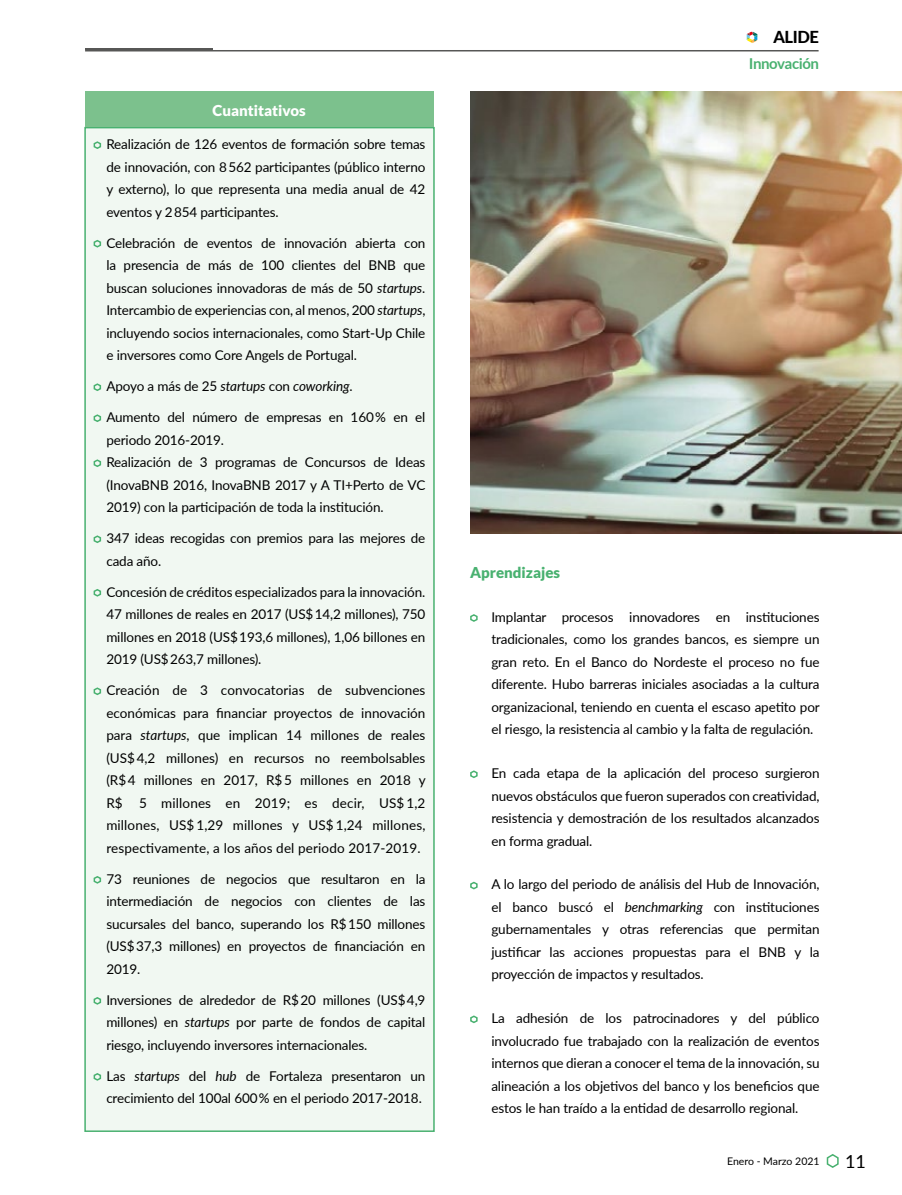
<style>
.page{position:relative;width:902px;height:1195px;background:#fff}
.page>*{position:absolute;margin:0;border:0;box-sizing:border-box;transform-origin:0 0}
.t1{font:18px "Lato";color:#000}
.t2{font:800 16.5px "Lato";letter-spacing:-.025em;color:#000}
.t3{font:900 15px "Lato";color:#fff}
.t4{font:900 15px "Lato";color:#49b170}
.t5{font:700 15px "Lato";letter-spacing:-.03em;color:#49b170}
.t6{font:13.5px/22.5px "Lato";letter-spacing:-.01em;color:#000;text-align:justify}
.t7{font:10.5px "Lato";color:#000}
.s1{font-style:italic}
</style>
<div class="page">
<svg style="left:826px;top:1154px;width:13px;height:14px"></svg>
<hr style="left:85px;top:50px;width:733px;height:1px;background:#575756">
<hr style="left:85px;top:48px;width:128px;height:2px;background:#575756">
<svg style="left:746px;top:32px;width:11px;height:11px"></svg>
<svg style="left:470px;top:614px;width:8px;height:8px"></svg>
<svg style="left:470px;top:770px;width:8px;height:8px"></svg>
<svg style="left:470px;top:881px;width:8px;height:9px"></svg>
<svg style="left:470px;top:1015px;width:8px;height:9px"></svg>
<div style="left:84px;top:127px;width:350px;height:1005px;background:#f1f8f2;border:2px solid #49b170"></div>
<div style="left:85px;top:92px;width:349px;height:35px;background:#7cc18d"></div>
<svg style="left:93px;top:141px;width:9px;height:8px"></svg>
<svg style="left:93px;top:239px;width:9px;height:9px"></svg>
<svg style="left:93px;top:383px;width:9px;height:8px"></svg>
<svg style="left:93px;top:414px;width:9px;height:8px"></svg>
<svg style="left:93px;top:459px;width:9px;height:8px"></svg>
<svg style="left:93px;top:535px;width:9px;height:8px"></svg>
<svg style="left:93px;top:589px;width:9px;height:8px"></svg>
<svg style="left:93px;top:687px;width:9px;height:9px"></svg>
<svg style="left:93px;top:876px;width:9px;height:8px"></svg>
<svg style="left:93px;top:997px;width:9px;height:8px"></svg>
<svg style="left:93px;top:1073px;width:9px;height:8px"></svg>
<img style="left:470px;top:91px;width:431px;height:443px">
<p class="t3" style="left:212px;top:102px;width:95px">Cuantitativos</p>
<p class="t6" style="left:106px;top:132px;width:320px">Realización de 126 eventos de formación sobre temas de innovación, con 8 562 participantes (público interno y externo), lo que representa una media anual de 42 eventos y 2 854 participantes.</p>
<p class="t6" style="left:106px;top:231px;width:320px">Celebración de eventos de innovación abierta con la presencia de más de 100 clientes del BNB que buscan soluciones innovadoras de más de 50 <span class="s1">startups</span>.<br>Intercambio de experiencias con, al menos, 200 <span class="s1">startups</span>, incluyendo socios internacionales, como Start-Up Chile e inversores como Core Angels de Portugal.</p>
<p class="t6" style="left:106px;top:374px;width:248px">Apoyo a más de 25 <span class="s1">startups</span> con <span class="s1">coworking</span>.</p>
<p class="t6" style="left:106px;top:405px;width:320px;text-align:left">Aumento del número de empresas en 160 % en el periodo 2016-2019.<br>Realización de 3 programas de Concursos de Ideas (InovaBNB 2016, InovaBNB 2017 y A TI+Perto de VC 2019) con la participación de toda la institución.</p>
<p class="t6" style="left:106px;top:526px;width:320px">347 ideas recogidas con premios para las mejores de cada año.</p>
<p class="t6" style="left:106px;top:580px;width:320px">Concesión de créditos especializados para la innovación.<br>47 millones de reales en 2017 (US$ 14,2 millones), 750 millones en 2018 (US$ 193,6 millones), 1,06 billones en 2019 (US$ 263,7 millones).</p>
<p class="t6" style="left:106px;top:678px;width:321px">Creación de 3 convocatorias de subvenciones económicas para financiar proyectos de innovación para <span class="s1">startups</span>, que implican 14 millones de reales (US$ 4,2 millones) en recursos no reembolsables (R$ 4 millones en 2017, R$ 5 millones en 2018 y R$ 5 millones en 2019; es decir, US$ 1,2 millones, US$ 1,29 millones y US$ 1,24 millones, respectivamente, a los años del periodo 2017-2019.</p>
<p class="t6" style="left:106px;top:867px;width:320px">73 reuniones de negocios que resultaron en la intermediación de negocios con clientes de las sucursales del banco, superando los R$ 150 millones (US$ 37,3 millones) en proyectos de financiación en 2019.</p>
<p class="t6" style="left:106px;top:988px;width:320px">Inversiones de alrededor de R$ 20 millones (US$ 4,9 millones) en <span class="s1">startups</span> por parte de fondos de capital riesgo, incluyendo inversores internacionales.</p>
<p class="t6" style="left:106px;top:1064px;width:320px">Las <span class="s1">startups</span> del <span class="s1">hub</span> de Fortaleza presentaron un crecimiento del 100al 600 % en el periodo 2017-2018.</p>
<p class="t2" style="left:773px;top:25px;width:47px">ALIDE</p>
<p class="t5" style="left:748px;top:55px;width:72px">Innovación</p>
<p class="t4" style="left:470px;top:564px;width:92px">Aprendizajes</p>
<p class="t6" style="left:491px;top:605px;width:330px">Implantar procesos innovadores en instituciones tradicionales, como los grandes bancos, es siempre un gran reto. En el Banco do Nordeste el proceso no fue diferente. Hubo barreras iniciales asociadas a la cultura organizacional, teniendo en cuenta el escaso apetito por el riesgo, la resistencia al cambio y la falta de regulación.</p>
<p class="t6" style="left:491px;top:761px;width:329px">En cada etapa de la aplicación del proceso surgieron nuevos obstáculos que fueron superados con creatividad, resistencia y demostración de los resultados alcanzados en forma gradual.</p>
<p class="t6" style="left:491px;top:873px;width:329px">A lo largo del periodo de análisis del Hub de Innovación, el banco buscó el <span class="s1">benchmarking</span> con instituciones gubernamentales y otras referencias que permitan justificar las acciones propuestas para el BNB y la proyección de impactos y resultados.</p>
<p class="t6" style="left:491px;top:1006px;width:329px">La adhesión de los patrocinadores y del público involucrado fue trabajado con la realización de eventos internos que dieran a conocer el tema de la innovación, su alineación a los objetivos del banco y los beneficios que estos le han traído a la entidad de desarrollo regional.</p>
<p class="t7" style="left:727px;top:1153px;width:94px">Enero - Marzo 2021</p>
<h1 class="t1" style="left:845px;top:1148px;width:22px">11</h1>
</div>
